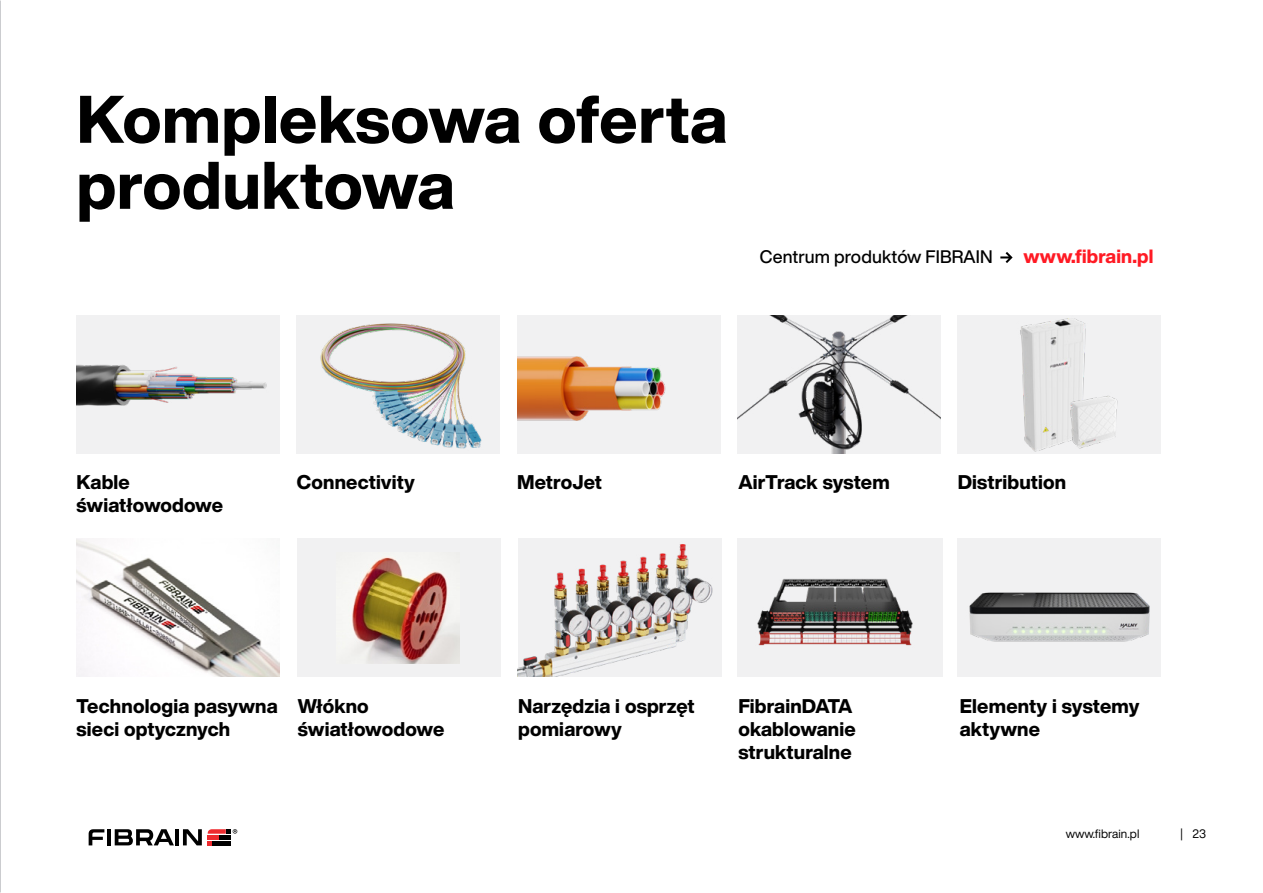
<style>
.page{position:relative;width:1263px;height:893px;background:#fff}
.page>*{position:absolute;margin:0;border:0;box-sizing:border-box;transform-origin:0 0}
.t1{font:800 66px/66px "Helvetica Now Display";letter-spacing:.01em;color:#000}
.t2{font:800 19.5px/23.4px "Helvetica Now Display";letter-spacing:.01em;color:#000}
.t3{font:800 18.9px "Helvetica Now Display";letter-spacing:.01em;color:#ff1a24}
.t4{font:500 17.85px "Helvetica Now Display";letter-spacing:.01em;color:#000}
.t5{font:12px "Helvetica Now Display";letter-spacing:.01em;color:#000}
</style>
<div class="page">
<hr style="left:107px;top:829px;width:4px;height:16px;background:#000">
<svg style="left:115px;top:829px;width:59px;height:16px"></svg>
<hr style="left:175px;top:829px;width:4px;height:16px;background:#000">
<svg style="left:183px;top:829px;width:19px;height:16px"></svg>
<svg style="left:89px;top:829px;width:15px;height:16px"></svg>
<div style="left:219px;top:835px;width:11px;height:5px;background:#000"></div>
<div style="left:208px;top:835px;width:11px;height:5px;background:#ee2b2f"></div>
<hr style="left:212px;top:841px;width:18px;height:4px;background:#000">
<svg style="left:208px;top:841px;width:4px;height:4px"></svg>
<svg style="left:208px;top:829px;width:29px;height:5px"></svg>
<img style="left:0;top:0;width:1px;height:893px">
<svg style="left:1000px;top:252px;width:13px;height:11px"></svg>
<img style="left:77px;top:316px;width:203px;height:138px">
<div style="left:298px;top:539px;width:203px;height:138px;background:#f1f1f2"></div>
<img style="left:77px;top:539px;width:203px;height:138px">
<div style="left:297px;top:315px;width:203px;height:139px;background:#f1f1f2"></div>
<div style="left:518px;top:539px;width:203px;height:138px;background:#f1f1f2"></div>
<div style="left:517px;top:315px;width:203px;height:139px;background:#f1f1f2"></div>
<img style="left:517px;top:356px;width:149px;height:65px">
<img style="left:737px;top:315px;width:204px;height:139px">
<div style="left:958px;top:315px;width:203px;height:139px;background:#f1f1f2"></div>
<img style="left:1020px;top:318px;width:66px;height:134px">
<div style="left:958px;top:539px;width:203px;height:138px;background:#f1f1f2"></div>
<img style="left:969px;top:592px;width:181px;height:50px">
<img style="left:320px;top:323px;width:162px;height:126px">
<img style="left:1064px;top:391px;width:54px;height:61px">
<img style="left:517px;top:542px;width:205px;height:135px">
<div style="left:737px;top:539px;width:206px;height:138px;background:#f1f1f2"></div>
<img style="left:351px;top:557px;width:109px;height:106px">
<img style="left:757px;top:578px;width:156px;height:68px">
<h1 class="t1" style="left:77px;top:86px;width:652px">Kompleksowa oferta produktowa</h1>
<p class="t4" style="left:760px;top:244px;width:234px">Centrum produktów FIBRAIN</p>
<p class="t3" style="left:1023px;top:243px;width:131px">www.fibrain.pl</p>
<p class="t2" style="left:297px;top:470px;width:120px">Connectivity</p>
<p class="t2" style="left:738px;top:470px;width:153px">AirTrack system</p>
<p class="t2" style="left:958px;top:470px;width:110px">Distribution</p>
<p class="t2" style="left:77px;top:470px;width:148px">Kable światłowodowe</p>
<p class="t2" style="left:517px;top:470px;width:86px">MetroJet</p>
<p class="t2" style="left:77px;top:694px;width:203px">Technologia pasywna sieci optycznych</p>
<p class="t2" style="left:298px;top:694px;width:148px">Włókno światłowodowe</p>
<p class="t2" style="left:518px;top:694px;width:178px">Narzędzia i osprzęt pomiarowy</p>
<p class="t2" style="left:738px;top:694px;width:119px">FibrainDATA okablowanie strukturalne</p>
<p class="t2" style="left:960px;top:694px;width:181px">Elementy i systemy aktywne</p>
<p class="t5" style="left:1066px;top:825px;width:75px">www.fibrain.pl</p>
<p class="t5" style="left:1180px;top:825px;width:27px">| 23</p>
</div>
